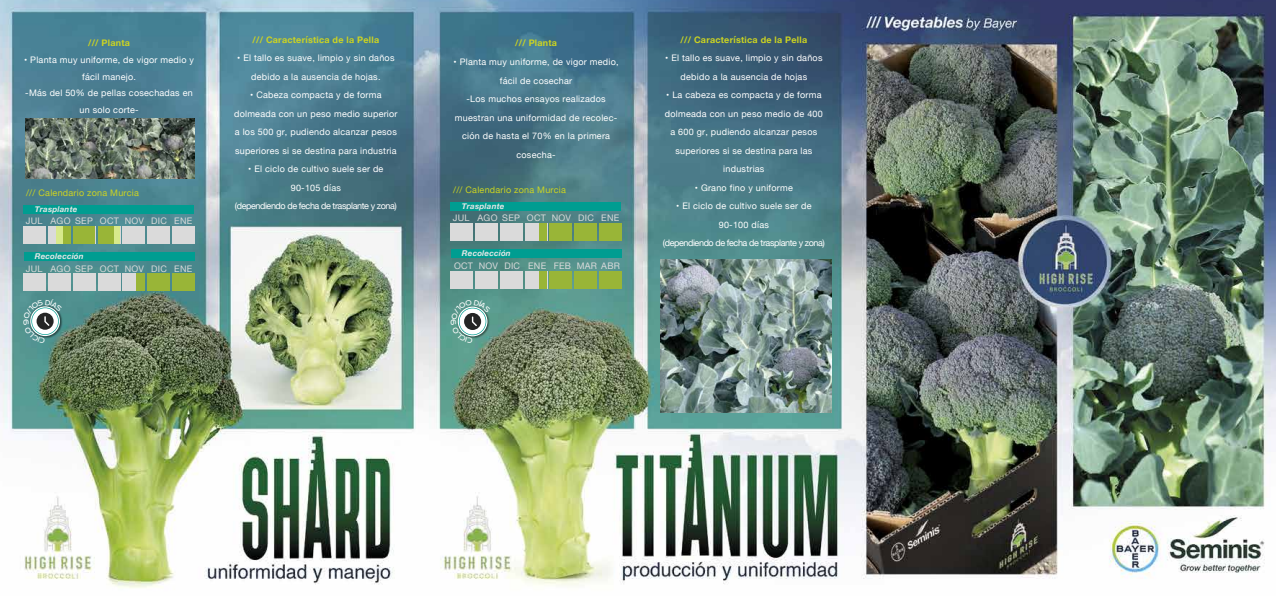
<style>
.page{position:relative;width:1276px;height:596px;background:#fff}
.page>*{position:absolute;margin:0;border:0;box-sizing:border-box;transform-origin:0 0}
.t1{font:9px/18.5px "Helvetica Neue";letter-spacing:.025em;color:#fff;text-align:center}
.t2{font:9px/18.5px "Helvetica Neue";letter-spacing:-.045em;color:#fff;text-align:center}
.t3{font:9px "Helvetica Neue";letter-spacing:.025em;color:#dadada}
.t4{font:700 9px "Helvetica Neue";letter-spacing:.025em;color:#cdd421}
.t5{font:9px "Helvetica Neue";letter-spacing:.025em;color:#cdd421}
.t6{font:italic 700 8px "Helvetica Neue";letter-spacing:.025em;color:#e6e6e6}
</style>
<div class="page">
<img style="left:0;top:0;width:1276px;height:588px">
<div style="left:24px;top:225px;width:22px;height:18px;background:#dadada"></div>
<div style="left:24px;top:204px;width:170px;height:9px;background:#009d91"></div>
<div style="left:123px;top:225px;width:22px;height:18px;background:#dadada"></div>
<div style="left:147px;top:225px;width:22px;height:18px;background:#dadada"></div>
<div style="left:172px;top:225px;width:22px;height:18px;background:#dadada"></div>
<div style="left:49px;top:225px;width:22px;height:18px;background:#dadada"></div>
<div style="left:24px;top:273px;width:22px;height:18px;background:#dadada"></div>
<div style="left:24px;top:252px;width:170px;height:9px;background:#009d91"></div>
<div style="left:73px;top:273px;width:22px;height:18px;background:#dadada"></div>
<div style="left:98px;top:273px;width:22px;height:18px;background:#dadada"></div>
<div style="left:123px;top:273px;width:22px;height:18px;background:#dadada"></div>
<div style="left:49px;top:273px;width:22px;height:18px;background:#dadada"></div>
<div style="left:113px;top:225px;width:7px;height:18px;background:#d7e98b"></div>
<div style="left:56px;top:225px;width:7px;height:18px;background:#d7e98b"></div>
<div style="left:63px;top:225px;width:8px;height:18px;background:#99b537"></div>
<div style="left:73px;top:225px;width:22px;height:18px;background:#99b537"></div>
<div style="left:98px;top:225px;width:15px;height:18px;background:#99b537"></div>
<div style="left:137px;top:273px;width:8px;height:18px;background:#99b537"></div>
<div style="left:147px;top:273px;width:22px;height:18px;background:#99b537"></div>
<div style="left:172px;top:273px;width:22px;height:18px;background:#99b537"></div>
<div style="left:451px;top:223px;width:22px;height:17px;background:#dadada"></div>
<div style="left:450px;top:202px;width:171px;height:9px;background:#009d91"></div>
<div style="left:500px;top:223px;width:22px;height:17px;background:#dadada"></div>
<div style="left:525px;top:223px;width:22px;height:17px;background:#dadada"></div>
<div style="left:550px;top:223px;width:22px;height:17px;background:#99b537"></div>
<div style="left:574px;top:223px;width:22px;height:17px;background:#99b537"></div>
<div style="left:599px;top:223px;width:22px;height:17px;background:#99b537"></div>
<div style="left:475px;top:223px;width:22px;height:17px;background:#dadada"></div>
<div style="left:599px;top:271px;width:22px;height:18px;background:#99b537"></div>
<div style="left:451px;top:249px;width:170px;height:9px;background:#009d91"></div>
<div style="left:475px;top:271px;width:22px;height:18px;background:#dadada"></div>
<div style="left:500px;top:271px;width:22px;height:18px;background:#dadada"></div>
<div style="left:549px;top:271px;width:23px;height:18px;background:#99b537"></div>
<div style="left:574px;top:271px;width:22px;height:18px;background:#99b537"></div>
<div style="left:451px;top:271px;width:22px;height:18px;background:#dadada"></div>
<div style="left:539px;top:223px;width:8px;height:17px;background:#99b537"></div>
<div style="left:525px;top:271px;width:22px;height:18px;background:#dadada"></div>
<div style="left:539px;top:271px;width:8px;height:18px;background:#99b537"></div>
<img style="left:660px;top:259px;width:171px;height:153px">
<img style="left:62px;top:304px;width:1px;height:35px">
<img style="left:26px;top:119px;width:168px;height:59px">
<svg style="left:451px;top:299px;width:39px;height:44px"></svg>
<svg style="left:23px;top:299px;width:39px;height:44px"></svg>
<p class="t4" style="left:88px;top:36px;width:43px">/// Planta</p>
<p class="t1" style="left:24px;top:52px;width:171px;line-height:16.5px">• Planta muy uniforme, de vigor medio y fácil manejo.<br>-Más del 50% de pellas cosechadas en un solo corte-</p>
<p class="t5" style="left:26px;top:186px;width:114px">/// Calendario zona Murcia</p>
<p class="t6" style="left:35px;top:202px;width:44px">Trasplante</p>
<p class="t3" style="left:26px;top:214px;width:120px">JUL AGO SEP OCT NOV</p>
<p class="t3" style="left:151px;top:214px;width:43px">DIC ENE</p>
<p class="t4" style="left:252px;top:32px;width:128px">/// Característica de la Pella</p>
<p class="t1" style="left:237px;top:49px;width:159px">• El tallo es suave, limpio y sin daños debido a la ausencia de hojas.</p>
<p class="t1" style="left:234px;top:86px;width:165px">• Cabeza compacta y de forma dolmeada con un peso medio superior a los 500 gr, pudiendo alcanzar pesos superiores si se destina para industria</p>
<p class="t2" style="left:235px;top:160px;width:164px">• El ciclo de cultivo suele ser de<br>90-105 días<br>(dependiendo de fecha de trasplante y zona)</p>
<p class="t4" style="left:515px;top:36px;width:43px">/// Planta</p>
<p class="t1" style="left:453px;top:53px;width:167px">• Planta muy uniforme, de vigor medio, fácil de cosechar<br>-Los muchos ensayos realizados muestran una uniformidad de recolec&shy;ción de hasta el 70% en la primera cosecha-</p>
<p class="t5" style="left:453px;top:183px;width:114px">/// Calendario zona Murcia</p>
<p class="t6" style="left:462px;top:200px;width:44px">Trasplante</p>
<p class="t3" style="left:453px;top:211px;width:120px">JUL AGO SEP OCT NOV</p>
<p class="t3" style="left:578px;top:211px;width:43px">DIC ENE</p>
<p class="t4" style="left:680px;top:32px;width:128px">/// Característica de la Pella</p>
<p class="t1" style="left:665px;top:49px;width:159px">• El tallo es suave, limpio y sin daños debido a la ausencia de hojas</p>
<p class="t1" style="left:665px;top:86px;width:159px">• La cabeza es compacta y de forma dolmeada con un peso medio de 400 a 600 gr, pudiendo alcanzar pesos superiores si se destina para las industrias</p>
<p class="t1" style="left:695px;top:179px;width:100px">• Grano fino y uniforme</p>
<p class="t2" style="left:663px;top:197px;width:164px">• El ciclo de cultivo suele ser de<br>90-100 días<br>(dependiendo de fecha de trasplante y zona)</p>
<p class="t6" style="left:35px;top:250px;width:50px">Recolección</p>
<p class="t6" style="left:462px;top:247px;width:50px">Recolección</p>
<p class="t3" style="left:26px;top:262px;width:120px">JUL AGO SEP OCT NOV</p>
<p class="t3" style="left:151px;top:262px;width:43px">DIC ENE</p>
<p class="t3" style="left:454px;top:259px;width:94px">OCT NOV DIC ENE</p>
<p class="t3" style="left:601px;top:259px;width:20px">ABR</p>
<p class="t3" style="left:554px;top:259px;width:45px">FEB MAR</p>
</div>
